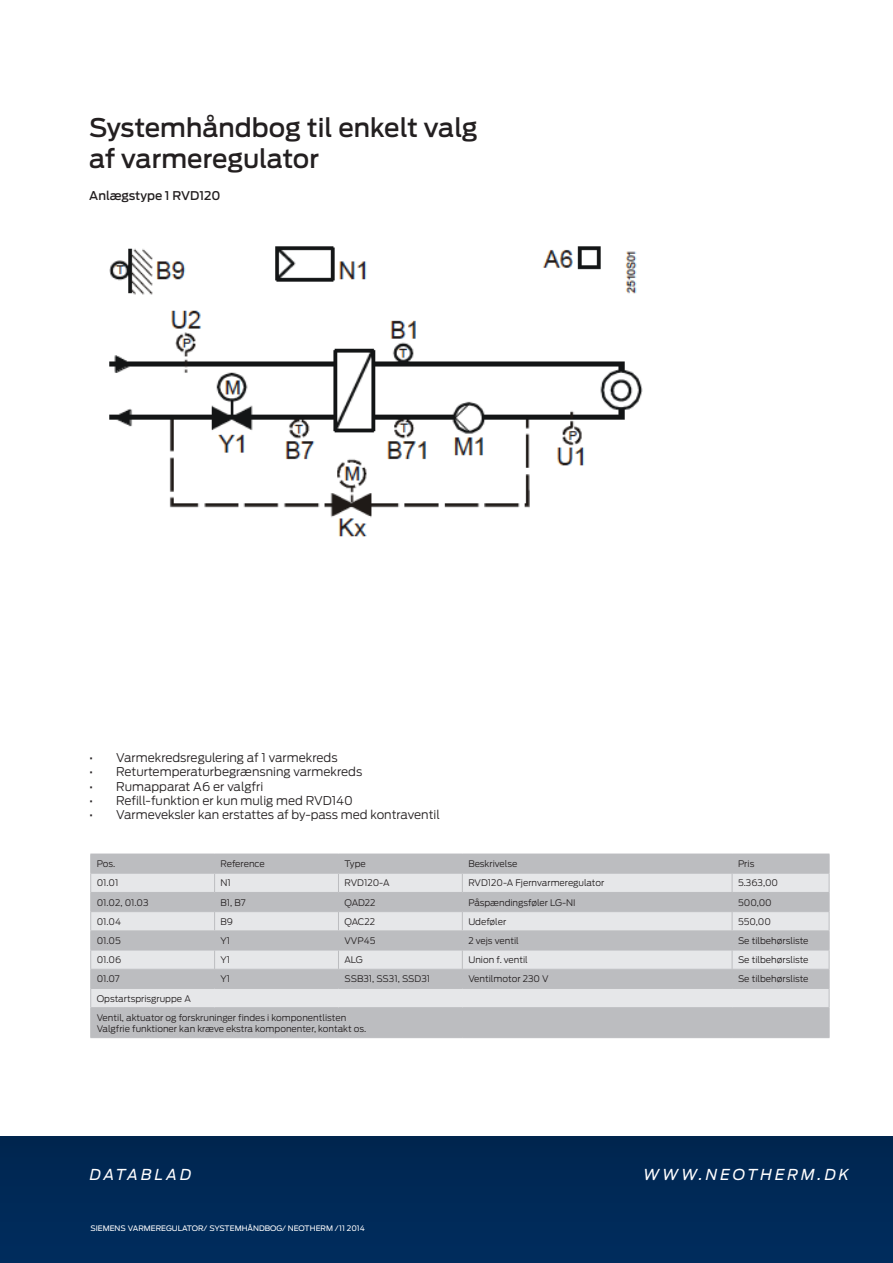
<style>
.page{position:relative;width:893px;height:1263px;background:#fff}
.page>*{position:absolute;margin:0;border:0;box-sizing:border-box;transform-origin:0 0}
.t1{font:500 25.5px "Antenna";color:#231f20}
.t2{font:italic 15px "Antenna";letter-spacing:.2em;color:#fff}
.t3{font:300 12px "Antenna";color:#231f20}
.t4{font:500 12px "Antenna";color:#231f20}
.t5{font:300 9px "Antenna";color:#231f20}
.Fuss_links{font:7.5px "Antenna";color:#fff}
</style>
<div class="page">
<img style="left:109px;top:246px;width:534px;height:291px">
<div style="left:91px;top:855px;width:738px;height:182px;background:#bcbdc0"></div>
<svg style="left:91px;top:874px;width:738px;height:133px;background:#d3d4d7"></svg>
<hr style="left:90px;top:854px;width:125px;height:1px;background:#bcbdc0">
<hr style="left:215px;top:854px;width:123px;height:1px;background:#bcbdc0">
<hr style="left:338px;top:854px;width:124px;height:1px;background:#bcbdc0">
<hr style="left:462px;top:854px;width:270px;height:1px;background:#bcbdc0">
<hr style="left:732px;top:854px;width:97px;height:1px;background:#bcbdc0">
<hr style="left:90px;top:873px;width:125px;height:1px;background:#bcbdc0">
<hr style="left:215px;top:873px;width:123px;height:1px;background:#bcbdc0">
<hr style="left:338px;top:873px;width:124px;height:1px;background:#bcbdc0">
<hr style="left:462px;top:873px;width:270px;height:1px;background:#bcbdc0">
<hr style="left:732px;top:873px;width:97px;height:1px;background:#bcbdc0">
<hr style="left:90px;top:892px;width:125px;height:1px;background:#bcbdc0">
<hr style="left:215px;top:892px;width:123px;height:1px;background:#bcbdc0">
<hr style="left:338px;top:892px;width:124px;height:1px;background:#bcbdc0">
<hr style="left:462px;top:892px;width:270px;height:1px;background:#bcbdc0">
<hr style="left:732px;top:892px;width:97px;height:1px;background:#bcbdc0">
<hr style="left:90px;top:911px;width:125px;height:1px;background:#bcbdc0">
<hr style="left:215px;top:911px;width:123px;height:1px;background:#bcbdc0">
<hr style="left:338px;top:911px;width:124px;height:1px;background:#bcbdc0">
<hr style="left:462px;top:911px;width:270px;height:1px;background:#bcbdc0">
<hr style="left:732px;top:911px;width:97px;height:1px;background:#bcbdc0">
<hr style="left:90px;top:930px;width:125px;height:1px;background:#bcbdc0">
<hr style="left:215px;top:930px;width:123px;height:1px;background:#bcbdc0">
<hr style="left:338px;top:930px;width:124px;height:1px;background:#bcbdc0">
<hr style="left:462px;top:930px;width:270px;height:1px;background:#bcbdc0">
<hr style="left:732px;top:930px;width:97px;height:1px;background:#bcbdc0">
<hr style="left:90px;top:950px;width:125px;height:1px;background:#bcbdc0">
<hr style="left:215px;top:950px;width:123px;height:1px;background:#bcbdc0">
<hr style="left:338px;top:950px;width:124px;height:1px;background:#bcbdc0">
<hr style="left:462px;top:950px;width:270px;height:1px;background:#bcbdc0">
<hr style="left:732px;top:950px;width:97px;height:1px;background:#bcbdc0">
<hr style="left:90px;top:969px;width:125px;height:1px;background:#bcbdc0">
<hr style="left:215px;top:969px;width:123px;height:1px;background:#bcbdc0">
<svg style="left:214px;top:855px;width:1px;height:133px"></svg>
<hr style="left:338px;top:969px;width:124px;height:1px;background:#bcbdc0">
<svg style="left:338px;top:855px;width:1px;height:133px"></svg>
<hr style="left:462px;top:969px;width:270px;height:1px;background:#bcbdc0">
<svg style="left:462px;top:855px;width:1px;height:133px"></svg>
<hr style="left:732px;top:969px;width:97px;height:1px;background:#bcbdc0">
<svg style="left:732px;top:855px;width:1px;height:133px"></svg>
<hr style="left:90px;top:988px;width:125px;height:1px;background:#bcbdc0">
<hr style="left:215px;top:988px;width:123px;height:1px;background:#bcbdc0">
<hr style="left:338px;top:988px;width:124px;height:1px;background:#bcbdc0">
<hr style="left:462px;top:988px;width:270px;height:1px;background:#bcbdc0">
<hr style="left:732px;top:988px;width:97px;height:1px;background:#bcbdc0">
<hr style="left:90px;top:1007px;width:125px;height:1px;background:#bcbdc0">
<svg style="left:90px;top:854px;width:1px;height:183px"></svg>
<hr style="left:215px;top:1007px;width:123px;height:1px;background:#bcbdc0">
<hr style="left:338px;top:1007px;width:124px;height:1px;background:#bcbdc0">
<hr style="left:462px;top:1007px;width:270px;height:1px;background:#bcbdc0">
<hr style="left:732px;top:1007px;width:97px;height:1px;background:#bcbdc0">
<svg style="left:829px;top:854px;width:1px;height:183px"></svg>
<hr style="left:90px;top:1037px;width:125px;height:1px;background:#bcbdc0">
<hr style="left:215px;top:1037px;width:123px;height:1px;background:#bcbdc0">
<hr style="left:338px;top:1037px;width:124px;height:1px;background:#bcbdc0">
<hr style="left:462px;top:1037px;width:270px;height:1px;background:#bcbdc0">
<hr style="left:732px;top:1037px;width:97px;height:1px;background:#bcbdc0">
<div style="left:0;top:1137px;width:893px;height:126px;background:#002957"></div>
<p class="t1" style="left:89px;top:113px;width:390px">Systemhåndbog til enkelt valg</p>
<p class="t1" style="left:89px;top:143px;width:231px">af varmeregulator</p>
<p class="t4" style="left:89px;top:189px;width:133px">Anlægstype 1 RVD120</p>
<p class="t3" style="left:89px;top:750px;width:250px">• Varmekredsregulering af 1 varmekreds</p>
<p class="t3" style="left:89px;top:765px;width:274px">• Returtemperaturbegrænsning varmekreds</p>
<p class="t3" style="left:89px;top:779px;width:175px">• Rumapparat A6 er valgfri</p>
<p class="t3" style="left:89px;top:793px;width:265px">• Refill-funktion er kun mulig med RVD140</p>
<p class="t3" style="left:89px;top:808px;width:352px">• Varmeveksler kan erstattes af by-pass med kontraventil</p>
<p class="t5" style="left:97px;top:858px;width:20px">Pos.</p>
<p class="t5" style="left:221px;top:858px;width:46px">Reference</p>
<p class="t5" style="left:344px;top:858px;width:23px">Type</p>
<p class="t5" style="left:468px;top:858px;width:51px">Beskrivelse</p>
<p class="t5" style="left:738px;top:858px;width:18px">Pris</p>
<p class="t5" style="left:97px;top:878px;width:23px">01.01</p>
<p class="t5" style="left:221px;top:878px;width:12px">N1</p>
<p class="t5" style="left:344px;top:878px;width:47px">RVD120-A</p>
<p class="t5" style="left:468px;top:878px;width:137px">RVD120-A Fjernvarmeregulator</p>
<p class="t5" style="left:738px;top:878px;width:42px">5.363,00</p>
<p class="t5" style="left:97px;top:897px;width:53px">01.02, 01.03</p>
<p class="t5" style="left:221px;top:897px;width:26px">B1, B7</p>
<p class="t5" style="left:344px;top:897px;width:33px">QAD22</p>
<p class="t5" style="left:468px;top:897px;width:109px">Påspændingsføler LG-NI</p>
<p class="t5" style="left:738px;top:897px;width:35px">500,00</p>
<p class="t5" style="left:97px;top:916px;width:26px">01.04</p>
<p class="t5" style="left:221px;top:916px;width:14px">B9</p>
<p class="t5" style="left:344px;top:916px;width:32px">QAC22</p>
<p class="t5" style="left:468px;top:916px;width:39px">Udeføler</p>
<p class="t5" style="left:738px;top:916px;width:34px">550,00</p>
<p class="t5" style="left:97px;top:935px;width:26px">01.05</p>
<p class="t5" style="left:221px;top:935px;width:11px">Y1</p>
<p class="t5" style="left:344px;top:935px;width:33px">VVP45</p>
<p class="t5" style="left:468px;top:935px;width:52px">2 vejs ventil</p>
<p class="t5" style="left:738px;top:935px;width:72px">Se tilbehørsliste</p>
<p class="t5" style="left:97px;top:954px;width:26px">01.06</p>
<p class="t5" style="left:221px;top:954px;width:11px">Y1</p>
<p class="t5" style="left:344px;top:954px;width:20px">ALG</p>
<p class="t5" style="left:468px;top:954px;width:61px">Union f. ventil</p>
<p class="t5" style="left:738px;top:954px;width:72px">Se tilbehørsliste</p>
<p class="t5" style="left:97px;top:974px;width:25px">01.07</p>
<p class="t5" style="left:221px;top:974px;width:11px">Y1</p>
<p class="t5" style="left:344px;top:974px;width:87px">SSB31, SS31, SSD31</p>
<p class="t5" style="left:468px;top:974px;width:82px">Ventilmotor 230 V</p>
<p class="t5" style="left:738px;top:974px;width:72px">Se tilbehørsliste</p>
<p class="t5" style="left:97px;top:993px;width:96px">Opstartsprisgruppe A</p>
<p class="t5" style="left:97px;top:1012px;width:251px">Ventil, aktuator og forskruninger findes i komponentlisten</p>
<p class="t5" style="left:97px;top:1023px;width:271px">Valgfrie funktioner kan kræve ekstra komponenter, kontakt os.</p>
<p class="t2" style="left:90px;top:1166px;width:103px">DATABLAD</p>
<p class="t2" style="left:644px;top:1166px;width:207px">WWW.NEOTHERM.DK</p>
<p class="Fuss_links" style="left:90px;top:1224px;width:276px">SIEMENS VARMEREGULATOR/ SYSTEMHÅNDBOG/ NEOTHERM /11 2014</p>
</div>
